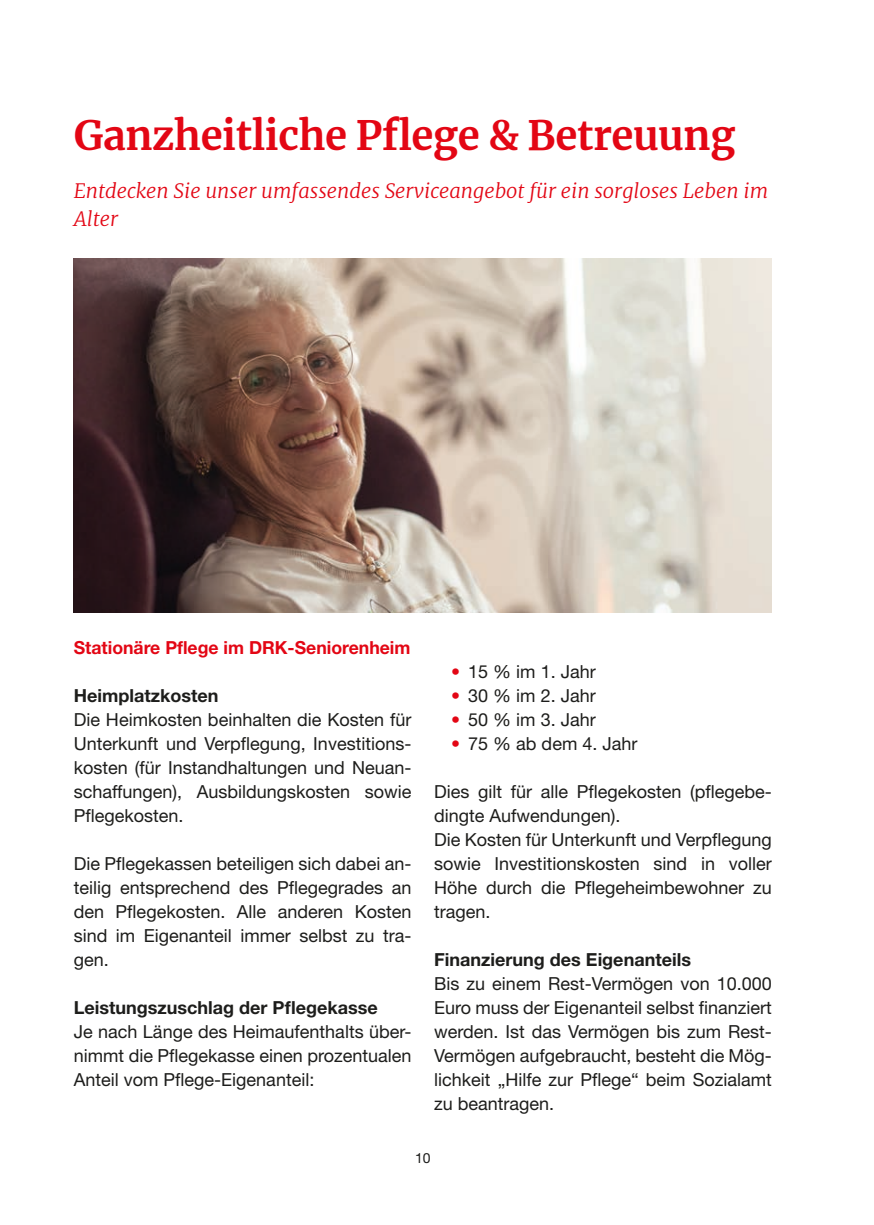
<style>
.page{position:relative;width:874px;height:1225px;background:#fff}
.page>*{position:absolute;margin:0;border:0;box-sizing:border-box;transform-origin:0 0}
.t1{font:700 40px "Merriweather";letter-spacing:-.01em;color:#e30614}
.t2{font:italic 300 20px/28px "Merriweather";color:#e30614}
.t3{font:18px/24px "Helvetica Neue";color:#1d1d1b;text-align:justify}
.t4{font:700 18px "Helvetica Neue LT Std";color:#1d1d1b}
.t5{font:700 18px "Helvetica Neue";color:#e30614}
.t6{font:14px "Helvetica Neue LT Std";color:#1d1d1b}
.s1{color:#e30614}
</style>
<div class="page">
<img style="left:74px;top:258px;width:697px;height:354px">
<h1 class="t1" style="left:74px;top:108px;width:662px">Ganzheitliche Pflege &amp; Betreuung</h1>
<p class="t2" style="left:74px;top:176px;width:695px">Entdecken Sie unser umfassendes Serviceangebot für ein sorgloses Leben im<br>Alter</p>
<p class="t5" style="left:74px;top:636px;width:338px">Stationäre Pflege im DRK-Seniorenheim</p>
<p class="t4" style="left:74px;top:684px;width:146px">Heimplatzkosten</p>
<p class="t3" style="left:74px;top:707px;width:339px">Die Heimkosten beinhalten die Kosten für Unterkunft und Verpflegung, Investitions&shy;kosten (für Instandhaltungen und Neuan&shy;schaffungen), Ausbildungskosten sowie Pflegekosten.</p>
<p class="t3" style="left:74px;top:851px;width:339px">Die Pflegekassen beteiligen sich dabei an&shy;teilig entsprechend des Pflegegrades an den Pflegekosten. Alle anderen Kosten sind im Eigenanteil immer selbst zu tra&shy;gen.</p>
<p class="t4" style="left:74px;top:996px;width:305px">Leistungszuschlag der Pflegekasse</p>
<p class="t3" style="left:74px;top:1019px;width:339px">Je nach Länge des Heimaufenthalts über&shy;nimmt die Pflegekasse einen prozentualen Anteil vom Pflege-Eigenanteil:</p>
<p class="t3" style="left:451px;top:659px;width:146px"><span class="s1">•</span> 15 % im 1. Jahr</p>
<p class="t3" style="left:451px;top:683px;width:146px"><span class="s1">•</span> 30 % im 2. Jahr</p>
<p class="t3" style="left:451px;top:707px;width:146px"><span class="s1">•</span> 50 % im 3. Jahr</p>
<p class="t3" style="left:451px;top:731px;width:188px"><span class="s1">•</span> 75 % ab dem 4. Jahr</p>
<p class="t3" style="left:434px;top:779px;width:339px;text-align:left">Dies gilt für alle Pflegekosten (pflegebe&shy;dingte Aufwendungen).<br>Die Kosten für Unterkunft und Verpflegung sowie Investitionskosten sind in voller<br>Höhe durch die Pflegeheimbewohner zu tragen.</p>
<p class="t4" style="left:434px;top:948px;width:258px">Finanzierung des Eigenanteils</p>
<p class="t3" style="left:434px;top:971px;width:339px">Bis zu einem Rest-Vermögen von 10.000<br>Euro muss der Eigenanteil selbst finanziert werden. Ist das Vermögen bis zum Rest-Vermögen aufgebraucht, besteht die Mög&shy;lichkeit „Hilfe zur Pflege“ beim Sozialamt zu beantragen.</p>
<p class="t6" style="left:415px;top:1150px;width:17px">10</p>
</div>
